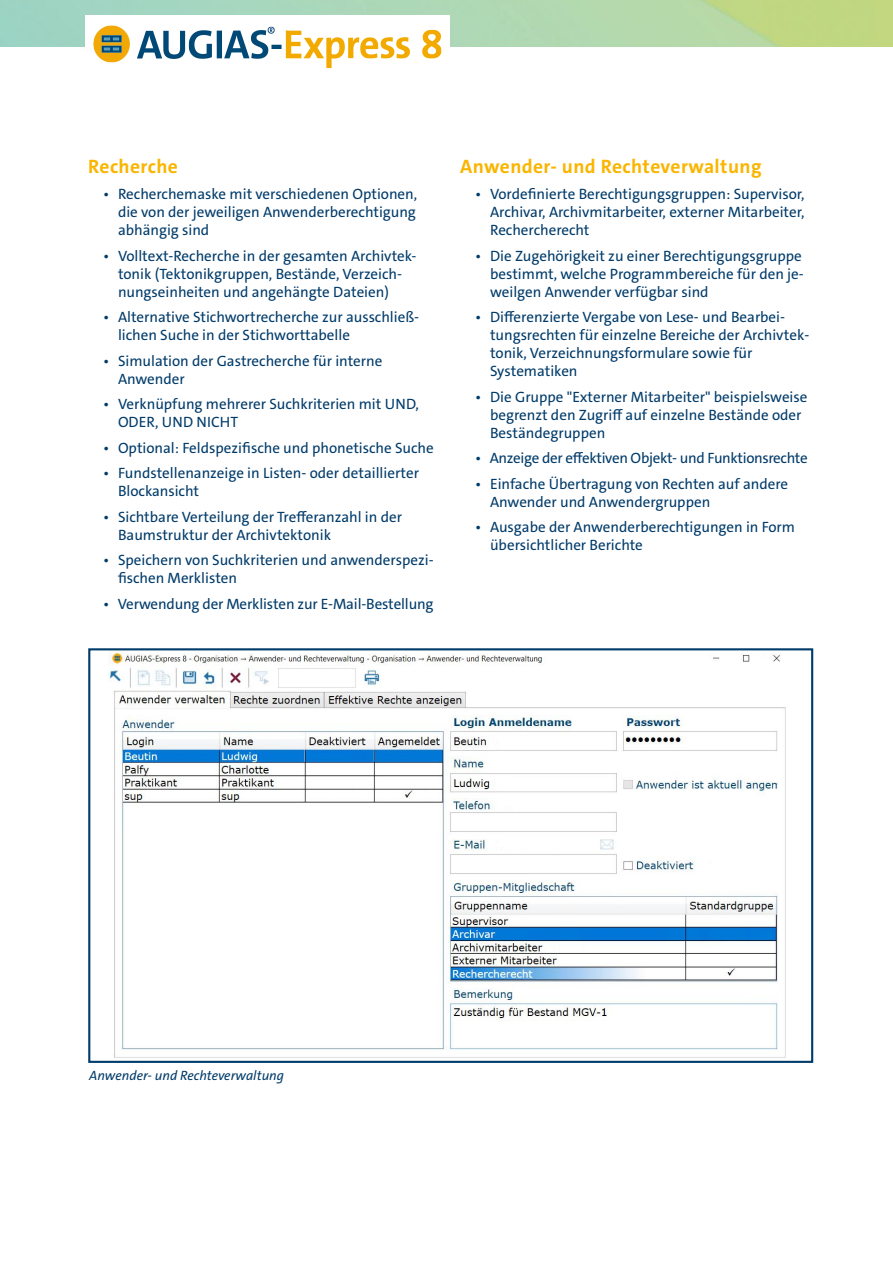
<style>
.page{position:relative;width:893px;height:1263px;background:#fff}
.page>*{position:absolute;margin:0;border:0;box-sizing:border-box;transform-origin:0 0}
.t1{font:700 19.5px "The Sans C4 s";letter-spacing:.02em;color:#fab500}
.t2{font:15px/18px "The Sans C4 s";letter-spacing:-.005em;color:#003b6a}
.t3{font:15px "The Sans C4 s";letter-spacing:-.025em;color:#003b6a}
.t4{font:italic 13.5px "The Sans C4 s";color:#003b6a}
</style>
<div class="page">
<img style="left:108px;top:651px;width:678px;height:407px">
<div style="left:88px;top:648px;width:725px;height:415px;border:2px solid #003b6a"></div>
<img style="left:93px;top:25px;width:349px;height:44px">
<h1 class="t1" style="left:88px;top:154px;width:91px">Recherche</h1>
<p class="t2" style="left:118px;top:185px;width:301px;text-align:justify;text-indent:-15px">• Recherchemaske mit verschiedenen Optionen, die von der jeweiligen Anwenderberechtigung abhängig sind</p>
<p class="t2" style="left:118px;top:247px;width:300px;text-indent:-15px">• Volltext-Recherche in der gesamten Archivtek&shy;tonik (Tektonikgruppen, Bestände, Verzeich&shy;nungseinheiten und angehängte Dateien)</p>
<p class="t2" style="left:118px;top:308px;width:303px;text-indent:-15px">• Alternative Stichwortrecherche zur ausschließ&shy;lichen Suche in der Stichworttabelle</p>
<p class="t2" style="left:118px;top:352px;width:266px;text-indent:-15px">• Simulation der Gastrecherche für interne<br>Anwender</p>
<p class="t2" style="left:118px;top:395px;width:302px;text-indent:-15px">• Verknüpfung mehrerer Suchkriterien mit UND,<br>ODER, UND NICHT</p>
<p class="t2" style="left:103px;top:439px;width:332px">• Optional: Feldspezifische und phonetische Suche</p>
<p class="t2" style="left:118px;top:464px;width:303px;text-indent:-15px">• Fundstellenanzeige in Listen- oder detaillierter<br>Blockansicht</p>
<p class="t2" style="left:118px;top:508px;width:286px;text-indent:-15px">• Sichtbare Verteilung der Trefferanzahl in der<br>Baumstruktur der Archivtektonik</p>
<p class="t2" style="left:118px;top:551px;width:317px;text-indent:-15px">• Speichern von Suchkriterien und anwenderspezi&shy;fischen Merklisten</p>
<p class="t2" style="left:103px;top:595px;width:332px">• Verwendung der Merklisten zur E-Mail-Bestellung</p>
<h1 class="t1" style="left:460px;top:154px;width:303px">Anwender- und Rechteverwaltung</h1>
<p class="t2" style="left:490px;top:185px;width:316px;text-align:justify;text-indent:-15px">• Vordefinierte Berechtigungsgruppen: Supervisor, Archivar, Archivmitarbeiter, externer Mitarbeiter, Rechercherecht</p>
<p class="t2" style="left:490px;top:247px;width:315px;text-indent:-15px">• Die Zugehörigkeit zu einer Berechtigungsgruppe bestimmt, welche Programmbereiche für den je&shy;weilgen Anwender verfügbar sind</p>
<p class="t2" style="left:490px;top:308px;width:321px;text-indent:-15px">• Differenzierte Vergabe von Lese- und Bearbei&shy;tungsrechten für einzelne Bereiche der Archivtek&shy;tonik, Verzeichnungsformulare sowie für Systematiken</p>
<p class="t2" style="left:490px;top:388px;width:319px;text-indent:-15px">• Die Gruppe "Externer Mitarbeiter" beispielsweise begrenzt den Zugriff auf einzelne Bestände oder<br>Beständegruppen</p>
<p class="t3" style="left:475px;top:448px;width:334px">• Anzeige der effektiven Objekt- und Funktionsrechte</p>
<p class="t2" style="left:490px;top:475px;width:300px;text-indent:-15px">• Einfache Übertragung von Rechten auf andere<br>Anwender und Anwendergruppen</p>
<p class="t2" style="left:490px;top:518px;width:306px;text-indent:-15px">• Ausgabe der Anwenderberechtigungen in Form übersichtlicher Berichte</p>
<p class="t4" style="left:89px;top:1067px;width:196px">Anwender- und Rechteverwaltung</p>
</div>
